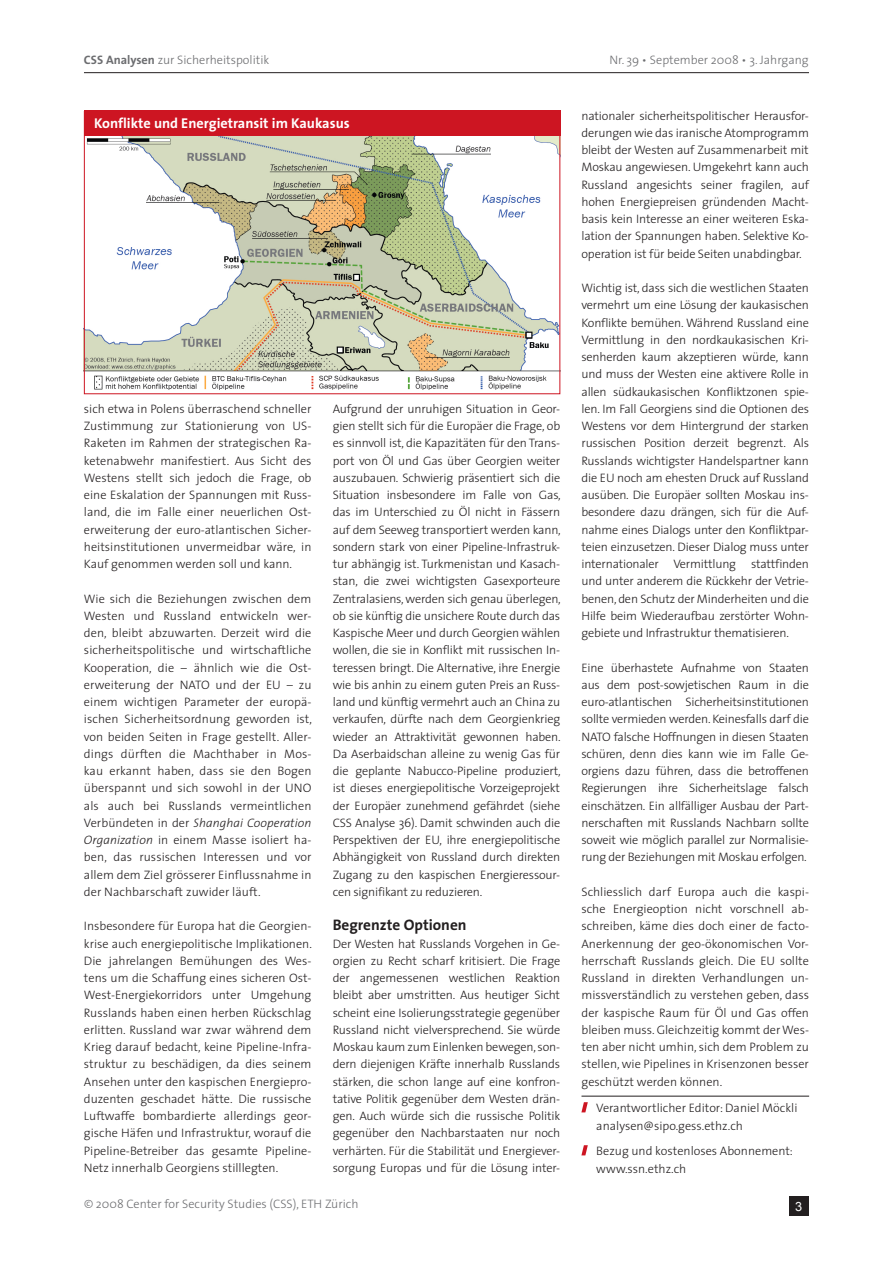
<style>
.page{position:relative;width:893px;height:1263px;background:#fff}
.page>*{position:absolute;margin:0;border:0;box-sizing:border-box;transform-origin:0 0}
._5_Untertitel{font:700 15.3px "The Sans";color:#231f20}
.BOX_1_Titel_weiss{font:700 14.25px "The Sans";color:#fff}
._4_Text{font:300 12.3px/17.2px "The Sans";color:#231f20;text-align:justify}
.t1{font:300 12.3px "The Sans";color:#6c6d70}
.editor___author{font:300 12.3px "The Sans";color:#231f20}
.s1{font-weight:700}
.s2{font-style:italic}
</style>
<div class="page">
<img style="left:86px;top:135px;width:472px;height:255px">
<div style="left:84px;top:110px;width:476px;height:25px;background:#cd1522"></div>
<hr style="left:84px;top:72px;width:725px;height:1px;background:#231f20">
<div style="left:789px;top:1196px;width:20px;height:20px;background:#231f20"></div>
<svg style="left:581px;top:1102px;width:7px;height:10px"></svg>
<svg style="left:581px;top:1145px;width:7px;height:10px"></svg>
<hr style="left:581px;top:1096px;width:228px;height:1px;background:#231f20">
<p class="t1" style="left:84px;top:50px;width:187px"><span class="s1">CSS Analysen</span> zur Sicherheitspolitik</p>
<p class="t1" style="left:609px;top:50px;width:201px">Nr. 39 • September 2008 • 3. Jahrgang</p>
<p class="BOX_1_Titel_weiss" style="left:94px;top:111px;width:257px">Konflikte und Energietransit im Kaukasus</p>
<p class="_4_Text" style="left:84px;top:400px;width:229px">sich etwa in Polens überraschend schneller Zustimmung zur Stationierung von US-Raketen im Rahmen der strategischen Ra&shy;ketenabwehr manifestiert. Aus Sicht des Westens stellt sich jedoch die Frage, ob eine Eskalation der Spannungen mit Russ&shy;land, die im Falle einer neuerlichen Ost&shy;erweiterung der euro-atlantischen Sicher&shy;heitsinstitutionen unvermeidbar wäre, in Kauf genommen werden soll und kann.</p>
<p class="_4_Text" style="left:84px;top:589px;width:229px">Wie sich die Beziehungen zwischen dem Westen und Russland entwickeln wer&shy;den, bleibt abzuwarten. Derzeit wird die sicherheitspolitische und wirtschaftliche Kooperation, die – ähnlich wie die Ost&shy;erweiterung der NATO</p>
<p class="_4_Text" style="left:84px;top:676px;width:230px;text-align:left;text-indent:132px">und der EU – zu einem wichtigen Parameter der europä&shy;ischen Sicherheitsordnung geworden ist, von beiden Seiten in Frage gestellt. Aller&shy;dings dürften die Machthaber in Mos&shy;kau erkannt haben, dass sie den Bogen überspannt und sich sowohl in der U NO als auch bei Russlands vermeintlichen Verbündeten in der <span class="s2">Shanghai Cooperation Organization</span> in einem Masse isoliert ha&shy;ben, das russischen I nteressen und vor allem dem Ziel grösserer Einflussnahme in der Nachbarschaft zuwider läuft.</p>
<p class="_4_Text" style="left:84px;top:917px;width:229px">I nsbesondere für E uropa hat die Georgien&shy;krise auch energiepolitische I mplikationen.<br>Die jahrelangen Bemühungen des Wes&shy;tens um die Schaffung eines sicheren Ost-West-E nergiekorridors unter U mgehung Russlands haben einen herben Rückschlag erlitten. Russland war zwar während dem Krieg darauf bedacht, keine Pipeline-I nfra&shy;struktur zu beschädigen, da dies seinem Ansehen unter den kaspischen E nergiepro&shy;duzenten geschadet hätte. Die russische Luftwaffe bombardierte allerdings geor&shy;gische Häfen und I nfrastruktur, worauf die Pipeline-Betreiber das gesamte Pipeline-Netz innerhalb Georgiens stilllegten.</p>
<p class="_4_Text" style="left:333px;top:400px;width:230px">Aufgrund der unruhigen Situation in Geor&shy;gien stellt sich für die E uropäer die Frage, ob es sinnvoll ist, die Kapazitäten für den Trans&shy;port von Öl und Gas über Georgien weiter auszubauen. Schwierig präsentiert sich die Situation insbesondere im Falle von Gas, das im U nterschied zu Öl nicht in Fässern auf dem Seeweg transportiert werden kann, sondern stark von einer Pipeline-I nfrastruk&shy;tur abhängig ist. Turkmenistan und Kasach&shy;stan, die zwei wichtigsten Gasexporteure Zentralasiens, werden sich genau überlegen, ob sie künftig die unsichere Route durch das Kaspische Meer und durch Georgien wählen wollen, die sie in Konflikt mit russischen I n&shy;teressen bringt. Die Alternative, ihre E nergie wie bis anhin zu einem guten Preis an Russ&shy;land und künftig vermehrt auch an China zu verkaufen, dürfte nach dem Georgienkrieg wieder an Attraktivität gewonnen haben.<br>Da Aserbaidschan alleine zu wenig Gas für die geplante Nabucco-Pipeline produziert, ist dieses energiepolitische Vorzeigeprojekt der E uropäer zunehmend gefährdet (siehe CSS Analyse 36). Damit schwinden auch die Perspektiven der EU, ihre energiepolitische Abhängigkeit von Russland durch direkten Zugang zu den kaspischen E nergieressour&shy;cen signifikant zu reduzieren.</p>
<p class="_5_Untertitel" style="left:333px;top:912px;width:135px">Begrenzte Optionen</p>
<p class="_4_Text" style="left:333px;top:934px;width:229px">Der Westen hat Russlands Vorgehen in Ge&shy;orgien zu Recht scharf kritisiert. Die Frage der angemessenen westlichen Reaktion bleibt aber umstritten. Aus heutiger Sicht scheint eine Isolierungsstrategie gegenüber Russland nicht vielversprechend. Sie würde Moskau kaum zum Einlenken bewegen, son&shy;dern diejenigen Kräfte innerhalb Russlands stärken, die schon lange auf eine konfron&shy;tative Politik gegenüber dem Westen drän&shy;gen. Auch würde sich die russische Politik gegenüber den Nachbarstaaten nur noch verhärten. Für die Stabilität und E nergiever&shy;sorgung E uropas und für die Lösung inter-</p>
<p class="t1" style="left:84px;top:1194px;width:276px">© 2008 Center for Security Studies (CSS), ETH Zürich</p>
<p class="_4_Text" style="left:581px;top:106px;width:229px">nationaler sicherheitspolitischer Herausfor&shy;derungen wie das iranische Atomprogramm bleibt der Westen auf Zusammenarbeit mit Moskau angewiesen. U mgekehrt kann auch Russland angesichts seiner fragilen, auf hohen E nergiepreisen gründenden Macht&shy;basis kein I nteresse an einer weiteren Eska&shy;lation der Spannungen haben. Selektive Ko&shy;operation ist für beide Seiten unabdingbar.</p>
<p class="_4_Text" style="left:581px;top:279px;width:229px">Wichtig ist, dass sich die westlichen Staaten vermehrt um eine Lösung der kaukasischen Konflikte bemühen. Während Russland eine Vermittlung in den nordkaukasischen Kri&shy;senherden kaum akzeptieren würde, kann und muss der Westen eine aktivere Rolle in allen südkaukasischen Konfliktzonen spie&shy;len. I m Fall Georgiens sind die Optionen des Westens vor dem Hintergrund der starken russischen Position derzeit begrenzt. Als Russlands wichtigster Handelspartner kann die EU noch am ehesten Druck auf Russland ausüben. Die E uropäer sollten Moskau ins&shy;besondere dazu drängen, sich für die Auf&shy;nahme eines Dialogs unter den Konfliktpar&shy;teien einzusetzen. Dieser Dialog muss unter internationaler Vermittlung stattfinden und unter anderem die Rückkehr der Vetrie&shy;benen, den Schutz der Minderheiten und die Hilfe beim Wiederaufbau zerstörter Wohn&shy;gebiete und I nfrastruktur thematisieren.</p>
<p class="_4_Text" style="left:581px;top:658px;width:229px">E ine überhastete Aufnahme von Staaten aus dem post-sowjetischen Raum in die euro-atlantischen Sicherheitsinstitutionen sollte vermieden werden. Keinesfalls darf die NATO</p>
<p class="_4_Text" style="left:581px;top:727px;width:229px;text-indent:32px">falsche Hoffnungen in diesen Staaten schüren, denn dies kann wie im Falle Ge&shy;orgiens dazu führen, dass die betroffenen Regierungen ihre Sicherheitslage falsch einschätzen. Ein allfälliger Ausbau der Part&shy;nerschaften mit Russlands Nachbarn sollte soweit wie möglich parallel zur Normalisie&shy;rung der Beziehungen mit Moskau erfolgen.</p>
<p class="_4_Text" style="left:581px;top:883px;width:229px">Schliesslich darf E uropa auch die kaspi&shy;sche E nergieoption nicht vorschnell ab&shy;schreiben, käme dies doch einer de facto-Anerkennung der geo-ökonomischen Vor&shy;herrschaft Russlands gleich. Die EU sollte Russland in direkten Verhandlungen un&shy;missverständlich zu verstehen geben, dass der kaspische Raum für Öl und Gas offen bleiben muss. Gleichzeitig kommt der Wes&shy;ten aber nicht umhin, sich dem Problem zu stellen, wie Pipelines in Krisenzonen besser geschützt werden können.</p>
<p class="editor___author" style="left:596px;top:1098px;width:203px">Verantwortlicher Editor: Daniel Möckli</p>
<p class="editor___author" style="left:596px;top:1115px;width:148px">analysen@sipo.gess.ethz.ch</p>
<p class="editor___author" style="left:588px;top:1141px;width:207px">Bezug und kostenloses Abonnement:</p>
<p class="editor___author" style="left:596px;top:1158px;width:91px">www.ssn.ethz.ch</p>
</div>
